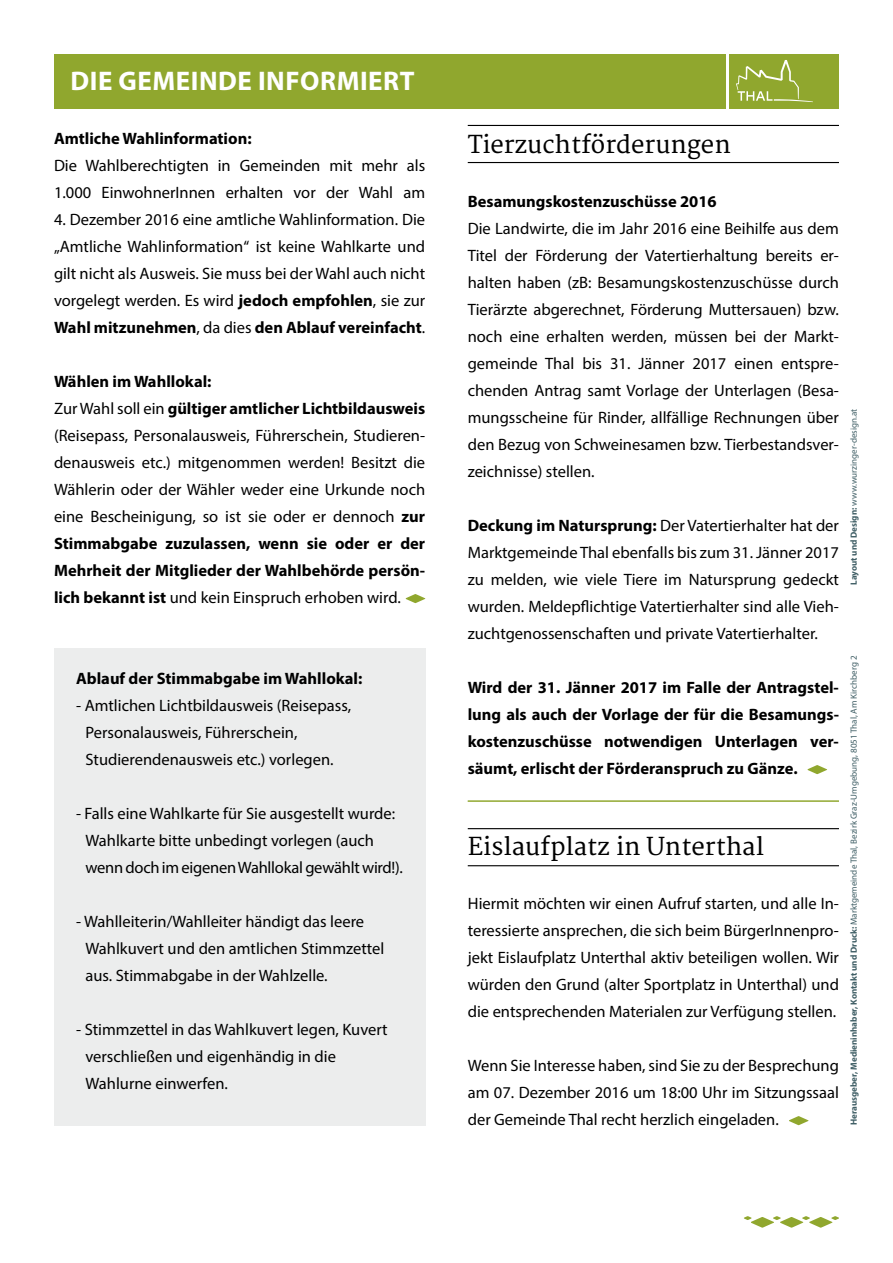
<style>
.page{position:relative;width:893px;height:1263px;background:#fff}
.page>*{position:absolute;margin:0;border:0;box-sizing:border-box;transform-origin:0 0}
.t1{font:700 27px "Myriad Pro";letter-spacing:.02em;color:#fff}
.t2{font:24px "Merriweather";color:#000}
.t3{font:16.5px/27px "Myriad Pro";color:#000}
.t4{font:700 16.5px/27px "Myriad Pro";color:#000;text-align:justify}
.t5{font:9px "Myriad Pro";color:#3f5e65}
.s1{font-weight:700}
</style>
<div class="page">
<svg style="left:744px;top:1216px;width:95px;height:11px"></svg>
<div style="left:54px;top:648px;width:371px;height:477px;background:#eceded"></div>
<div style="left:54px;top:54px;width:672px;height:54px;background:#90a72e"></div>
<div style="left:729px;top:54px;width:110px;height:54px;background:#90a72e"></div>
<svg style="left:736px;top:60px;width:77px;height:42px"></svg>
<svg style="left:808px;top:765px;width:19px;height:9px"></svg>
<svg style="left:406px;top:594px;width:19px;height:9px"></svg>
<svg style="left:789px;top:1116px;width:19px;height:9px"></svg>
<hr style="left:468px;top:162px;width:371px;height:1px;background:#000">
<hr style="left:468px;top:125px;width:371px;height:1px;background:#000">
<hr style="left:468px;top:865px;width:371px;height:1px;background:#000">
<hr style="left:468px;top:828px;width:371px;height:1px;background:#000">
<hr style="left:468px;top:801px;width:371px;height:1px;background:#90a72e">
<h1 class="t1" style="left:71px;top:63px;width:345px">DIE GEMEINDE INFORMIERT</h1>
<p class="t4" style="left:54px;top:124px;width:199px">Amtliche Wahlinformation:</p>
<p class="t3" style="left:54px;top:152px;width:373px">Die Wahlberechtigten in Gemeinden mit mehr als<br>1.000 EinwohnerInnen erhalten vor der Wahl am</p>
<p class="t3" style="left:54px;top:206px;width:373px;text-align:justify">4. Dezember 2016 eine amtliche Wahlinformation. Die „Amtliche Wahlinformation“ ist keine Wahlkarte und gilt nicht als Ausweis. Sie muss bei der Wahl auch nicht vorgelegt werden. Es wird <span class="s1">jedoch empfohlen</span>, sie zur <span class="s1">Wahl mitzunehmen</span>, da dies <span class="s1">den Ablauf vereinfacht</span>.</p>
<p class="t3" style="left:54px;top:368px;width:373px"><span class="s1">Wählen im Wahllokal:<br></span>Zur Wahl soll ein <span class="s1">gültiger amtlicher Lichtbildausweis </span>(Reisepass, Personalausweis, Führerschein, Studieren&shy;denausweis etc.) mitgenommen werden! Besitzt die Wählerin oder der Wähler weder eine Urkunde noch eine Bescheinigung, so ist sie oder er dennoch <span class="s1">zur Stimmabgabe zuzulassen, wenn sie oder er der Mehrheit der Mitglieder der Wahlbehörde persön&shy;lich bekannt ist</span> und kein Einspruch erhoben wird.</p>
<p class="t4" style="left:76px;top:664px;width:288px">Ablauf der Stimmabgabe im Wahllokal:</p>
<p class="t3" style="left:85px;top:692px;width:267px;text-indent:-9px">- Amtlichen Lichtbildausweis (Reisepass,<br>Personalausweis, Führerschein,<br>Studierendenausweis etc.) vorlegen.</p>
<p class="t3" style="left:85px;top:800px;width:319px;text-indent:-9px">- Falls eine Wahlkarte für Sie ausgestellt wurde:<br>Wahlkarte bitte unbedingt vorlegen (auch wenn doch im eigenen Wahllokal gewählt wird!).</p>
<p class="t3" style="left:85px;top:908px;width:300px;text-indent:-9px">- Wahlleiterin/Wahlleiter händigt das leere<br>Wahlkuvert und den amtlichen Stimmzettel aus. Stimmabgabe in der Wahlzelle.</p>
<p class="t3" style="left:85px;top:1016px;width:304px;text-indent:-9px">- Stimmzettel in das Wahlkuvert legen, Kuvert verschließen und eigenhändig in die<br>Wahlurne einwerfen.</p>
<h2 class="t2" style="left:468px;top:130px;width:264px">Tierzuchtförderungen</h2>
<p class="t4" style="left:468px;top:187px;width:250px">Besamungskostenzuschüsse 2016</p>
<p class="t3" style="left:468px;top:215px;width:373px;text-align:justify">Die Landwirte, die im Jahr 2016 eine Beihilfe aus dem Titel der Förderung der Vatertierhaltung bereits er&shy;halten haben (zB: Besamungskostenzuschüsse durch Tierärzte abgerechnet, Förderung Muttersauen) bzw. noch eine erhalten werden, müssen bei der Markt&shy;gemeinde Thal bis 31. Jänner 2017 einen entspre&shy;chenden Antrag samt Vorlage der Unterlagen (Besa&shy;mungsscheine für Rinder, allfällige Rechnungen über den Bezug von Schweinesamen bzw. Tierbestandsver&shy;zeichnisse) stellen.</p>
<p class="t3" style="left:468px;top:512px;width:373px;text-align:justify"><span class="s1">Deckung im Natursprung:</span> Der Vatertierhalter hat der Marktgemeinde Thal ebenfalls bis zum 31. Jänner 2017 zu melden, wie viele Tiere im Natursprung gedeckt wurden. Meldepflichtige Vatertierhalter sind alle Vieh&shy;zuchtgenossenschaften und private Vatertierhalter.</p>
<p class="t4" style="left:468px;top:673px;width:373px">Wird der 31. Jänner 2017 im Falle der Antragstel&shy;lung als auch der Vorlage der für die Besamungs&shy;kostenzuschüsse notwendigen Unterlagen ver&shy;säumt, erlischt der Förderanspruch zu Gänze.</p>
<h2 class="t2" style="left:468px;top:832px;width:298px">Eislaufplatz in Unterthal</h2>
<p class="t3" style="left:468px;top:890px;width:373px;text-align:justify">Hiermit möchten wir einen Aufruf starten, und alle In&shy;teressierte ansprechen, die sich beim BürgerInnenpro&shy;jekt Eislaufplatz Unterthal aktiv beteiligen wollen. Wir würden den Grund (alter Sportplatz in Unterthal) und die entsprechenden Materialen zur Verfügung stellen.</p>
<p class="t3" style="left:468px;top:1052px;width:373px;text-align:justify">Wenn Sie Interesse haben, sind Sie zu der Besprechung am 07. Dezember 2016 um 18:00 Uhr im Sitzungssaal der Gemeinde Thal recht herzlich eingeladen.</p>
<p class="t5" style="left:848px;top:585px;width:178px;rotate:-90deg"><span class="s1">Layout und Design:</span> www.wurzinger-design.at</p>
<p class="t5" style="left:848px;top:1125px;width:471px;rotate:-90deg"><span class="s1">Herausgeber, Medieninhaber, Kontakt und Druck:</span> Marktgemeinde Thal, Bezirk Graz-Umgebung, 8051 Thal, Am Kirchberg 2</p>
</div>
